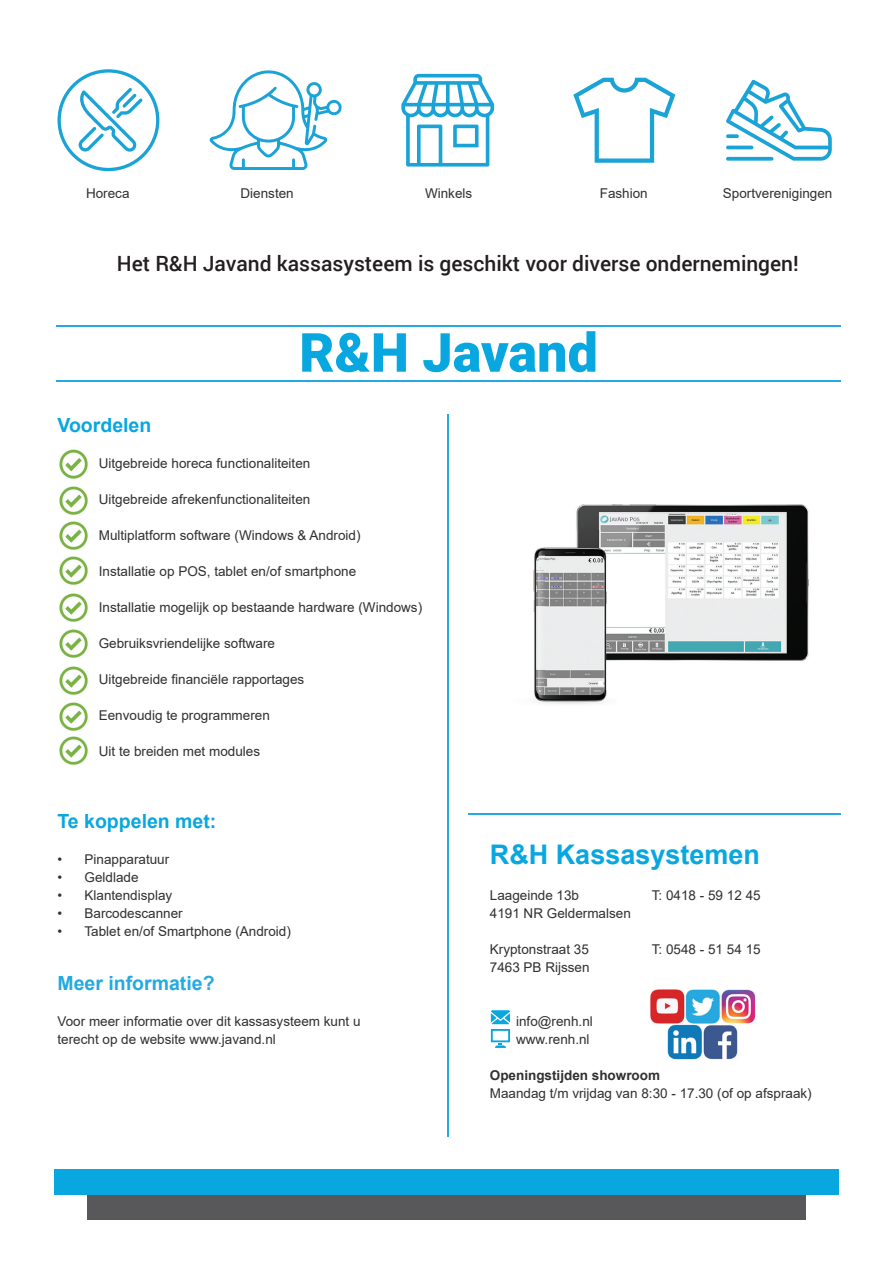
<style>
.page{position:relative;width:893px;height:1263px;background:#fff}
.page>*{position:absolute;margin:0;border:0;box-sizing:border-box;transform-origin:0 0}
.t1{font:900 54px "Roboto";color:#08a7e0}
.t2{font:700 27px "Arial";color:#08a7e0}
.t3{font:500 21px "Roboto";color:#231f20}
.t4{font:700 19.5px "Arial";color:#08a7e0}
.t5{font:700 19.5px "Arial";color:#24aae1}
.t6{font:13.5px/18px "Arial";color:#312f30}
.t7{font:700 13.5px "Arial";color:#312f30}
</style>
<div class="page">
<svg style="left:54px;top:1169px;width:785px;height:51px;background:#3687a5"></svg>
<hr style="left:469px;top:813px;width:372px;height:1px;background:#24aae1">
<hr style="left:56px;top:380px;width:785px;height:1px;background:#24aae1">
<hr style="left:56px;top:325px;width:785px;height:1px;background:#24aae1">
<hr style="left:447px;top:415px;width:2px;height:722px;background:#24aae1">
<svg style="left:491px;top:1010px;width:19px;height:38px"></svg>
<img style="left:650px;top:989px;width:105px;height:71px">
<img style="left:59px;top:449px;width:29px;height:30px">
<img style="left:59px;top:486px;width:29px;height:29px">
<img style="left:59px;top:521px;width:29px;height:64px">
<img style="left:59px;top:593px;width:29px;height:29px">
<img style="left:59px;top:629px;width:29px;height:29px">
<img style="left:59px;top:666px;width:29px;height:29px">
<img style="left:59px;top:702px;width:29px;height:63px">
<svg style="left:58px;top:69px;width:101px;height:102px"></svg>
<svg style="left:573px;top:78px;width:102px;height:85px"></svg>
<svg style="left:726px;top:80px;width:106px;height:81px"></svg>
<svg style="left:726px;top:134px;width:13px;height:4px"></svg>
<hr style="left:726px;top:146px;width:27px;height:3px;background:#1aa3d7;border-radius:2px">
<svg style="left:726px;top:157px;width:47px;height:4px"></svg>
<svg style="left:401px;top:74px;width:93px;height:93px"></svg>
<svg style="left:210px;top:70px;width:132px;height:100px"></svg>
<img style="left:576px;top:504px;width:233px;height:157px">
<img style="left:533px;top:547px;width:74px;height:157px">
<img style="left:545px;top:531px;width:72px;height:159px">
<p class="t6" style="left:86px;top:184px;width:45px">Horeca</p>
<p class="t6" style="left:241px;top:184px;width:55px">Diensten</p>
<p class="t6" style="left:425px;top:184px;width:49px">Winkels</p>
<p class="t6" style="left:600px;top:184px;width:50px">Fashion</p>
<p class="t6" style="left:723px;top:184px;width:111px">Sportverenigingen</p>
<h3 class="t3" style="left:117px;top:248px;width:683px">Het R&amp;H Javand kassasysteem is geschikt voor diverse ondernemingen!</h3>
<h1 class="t1" style="left:299px;top:315px;width:300px">R&amp;H Javand</h1>
<h3 class="t4" style="left:58px;top:411px;width:95px">Voordelen</h3>
<p class="t6" style="left:99px;top:454px;width:213px">Uitgebreide horeca functionaliteiten</p>
<p class="t6" style="left:99px;top:490px;width:213px">Uitgebreide afrekenfunctionaliteiten</p>
<p class="t6" style="left:99px;top:526px;width:263px">Multiplatform software (Windows &amp; Android)</p>
<p class="t6" style="left:99px;top:562px;width:259px">Installatie op POS, tablet en/of smartphone</p>
<p class="t6" style="left:99px;top:598px;width:325px">Installatie mogelijk op bestaande hardware (Windows)</p>
<p class="t6" style="left:99px;top:634px;width:178px">Gebruiksvriendelijke software</p>
<p class="t6" style="left:99px;top:670px;width:207px">Uitgebreide financiële rapportages</p>
<p class="t6" style="left:99px;top:706px;width:173px">Eenvoudig te programmeren</p>
<p class="t6" style="left:99px;top:742px;width:163px">Uit te breiden met modules</p>
<h3 class="t4" style="left:58px;top:807px;width:160px">Te koppelen met:</h3>
<p class="t6" style="left:58px;top:850px;width:113px">• Pinapparatuur</p>
<p class="t6" style="left:58px;top:868px;width:83px">• Geldlade</p>
<p class="t6" style="left:58px;top:886px;width:116px">• Klantendisplay</p>
<p class="t6" style="left:58px;top:904px;width:127px">• Barcodescanner</p>
<p class="t6" style="left:58px;top:922px;width:235px">• Tablet en/of Smartphone (Android)</p>
<h3 class="t5" style="left:58px;top:969px;width:159px">Meer informatie?</h3>
<p class="t6" style="left:58px;top:1012px;width:305px">Voor meer informatie over dit kassasysteem kunt u terecht op de website www.javand.nl</p>
<h2 class="t2" style="left:490px;top:835px;width:272px">R&amp;H Kassasystemen</h2>
<p class="t6" style="left:490px;top:886px;width:91px">Laageinde 13b</p>
<p class="t6" style="left:652px;top:886px;width:110px">T: 0418 - 59 12 45</p>
<p class="t6" style="left:490px;top:904px;width:143px">4191 NR Geldermalsen</p>
<p class="t6" style="left:490px;top:940px;width:101px">Kryptonstraat 35</p>
<p class="t6" style="left:652px;top:940px;width:110px">T: 0548 - 51 54 15</p>
<p class="t6" style="left:490px;top:958px;width:101px">7463 PB Rijssen</p>
<p class="t6" style="left:516px;top:1012px;width:78px">info@renh.nl www.renh.nl</p>
<p class="t7" style="left:490px;top:1066px;width:172px">Openingstijden showroom</p>
<p class="t6" style="left:490px;top:1084px;width:323px">Maandag t/m vrijdag van 8:30 - 17.30 (of op afspraak)</p>
</div>
